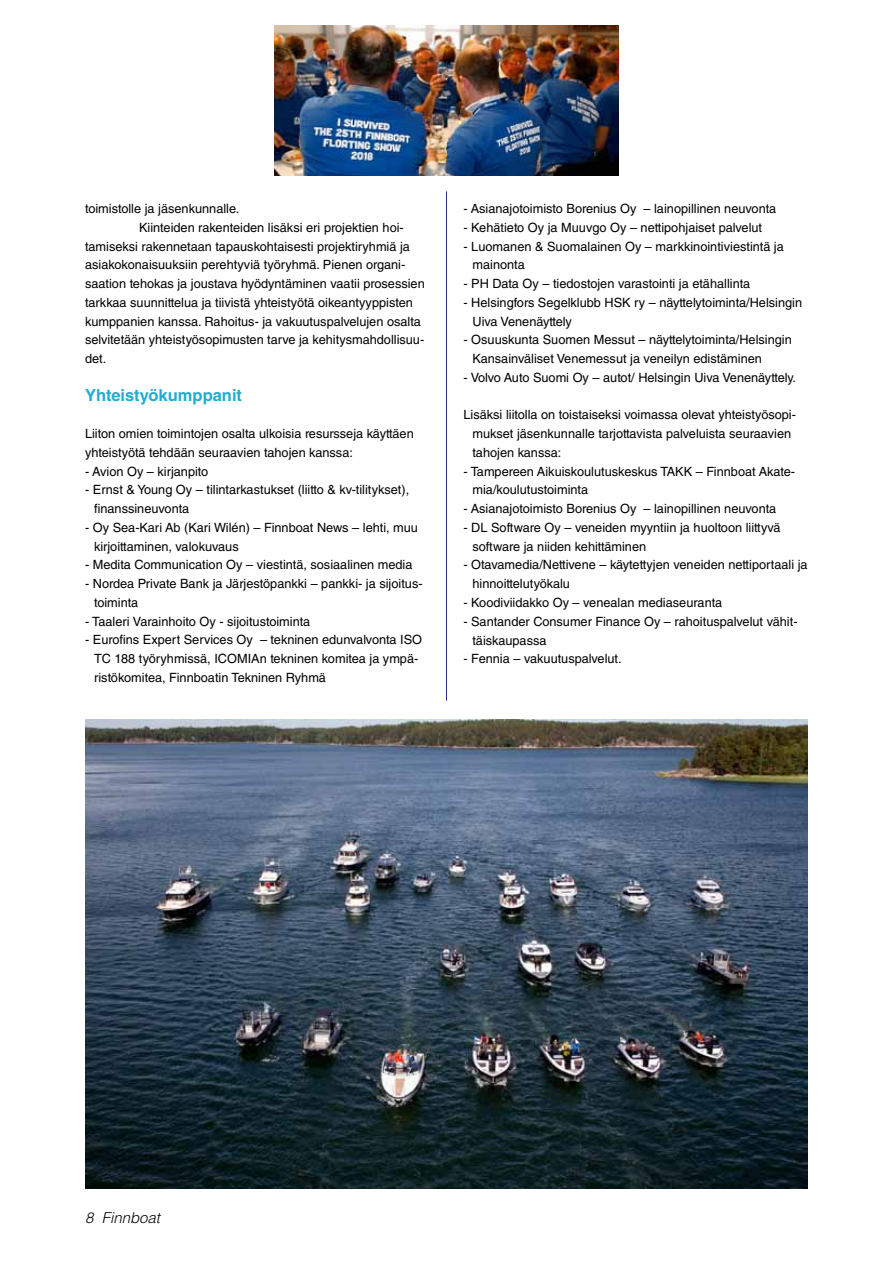
<style>
.page{position:relative;width:893px;height:1263px;background:#fff}
.page>*{position:absolute;margin:0;border:0;box-sizing:border-box;transform-origin:0 0}
.t1{font:700 16.5px "Helvetica LT Std";color:#22acd0}
.t2{font:italic 300 15px "Helvetica LT Std";color:#000}
.t3{font:12.75px/18.8px "Helvetica LT Std";color:#000}
</style>
<div class="page">
<img style="left:274px;top:26px;width:345px;height:150px">
<hr style="left:446px;top:191px;width:1px;height:510px;background:#243285">
<img style="left:85px;top:719px;width:723px;height:469px">
<p class="t3" style="left:85px;top:199px;width:156px">toimistolle ja jäsenkunnalle.</p>
<p class="t3" style="left:139px;top:218px;width:266px">Kiinteiden rakenteiden lisäksi eri projektien hoi-</p>
<p class="t3" style="left:85px;top:237px;width:326px">tamiseksi rakennetaan tapauskohtaisesti projektiryhmiä ja</p>
<p class="t3" style="left:85px;top:255px;width:322px">asiakokonaisuuksiin perehtyviä työryhmä. Pienen organi-</p>
<p class="t3" style="left:85px;top:274px;width:341px">saation tehokas ja joustava hyödyntäminen vaatii prosessien</p>
<p class="t3" style="left:85px;top:293px;width:329px">tarkkaa suunnittelua ja tiivistä yhteistyötä oikeantyyppisten</p>
<p class="t3" style="left:85px;top:312px;width:337px">kumppanien kanssa. Rahoitus- ja vakuutuspalvelujen osalta</p>
<p class="t3" style="left:85px;top:330px;width:341px">selvitetään yhteistyösopimusten tarve ja kehitysmahdollisuu-</p>
<p class="t3" style="left:85px;top:349px;width:23px">det.</p>
<p class="t1" style="left:85px;top:385px;width:159px">Yhteistyökumppanit</p>
<p class="t3" style="left:85px;top:424px;width:330px">Liiton omien toimintojen osalta ulkoisia resursseja käyttäen yhteistyötä tehdään seuraavien tahojen kanssa:</p>
<p class="t3" style="left:85px;top:462px;width:125px">- Avion Oy – kirjanpito</p>
<p class="t3" style="left:94px;top:480px;width:317px;text-indent:-9px">- Ernst &amp; Young Oy – tilintarkastukset (liitto &amp; kv-tilitykset), finanssineuvonta</p>
<p class="t3" style="left:94px;top:518px;width:325px;text-indent:-9px">- Oy Sea-Kari Ab (Kari Wilén) – Finnboat News – lehti, muu kirjoittaminen, valokuvaus</p>
<p class="t3" style="left:85px;top:555px;width:329px">- Medita Communication Oy – viestintä, sosiaalinen media</p>
<p class="t3" style="left:94px;top:574px;width:330px;text-indent:-9px">- Nordea Private Bank ja Järjestöpankki – pankki- ja sijoitus&shy;toiminta</p>
<p class="t3" style="left:85px;top:612px;width:227px">- Taaleri Varainhoito Oy - sijoitustoiminta</p>
<p class="t3" style="left:94px;top:630px;width:330px;text-indent:-9px">- Eurofins Expert Services Oy – tekninen edunvalvonta ISO<br>TC 188 työryhmissä, ICOMIAn tekninen komitea ja ympä&shy;ristökomitea, Finnboatin Tekninen Ryhmä</p>
<p class="t3" style="left:463px;top:199px;width:314px">- Asianajotoimisto Borenius Oy – lainopillinen neuvonta</p>
<p class="t3" style="left:463px;top:218px;width:300px">- Kehätieto Oy ja Muuvgo Oy – nettipohjaiset palvelut</p>
<p class="t3" style="left:472px;top:237px;width:313px;text-indent:-9px">- Luomanen &amp; Suomalainen Oy – markkinointiviestintä ja mainonta</p>
<p class="t3" style="left:463px;top:274px;width:288px">- PH Data Oy – tiedostojen varastointi ja etähallinta</p>
<p class="t3" style="left:472px;top:293px;width:331px;text-indent:-9px">- Helsingfors Segelklubb HSK ry – näyttelytoiminta/Helsingin<br>Uiva Venenäyttely</p>
<p class="t3" style="left:472px;top:330px;width:321px;text-indent:-9px">- Osuuskunta Suomen Messut – näyttelytoiminta/Helsingin<br>Kansainväliset Venemessut ja veneilyn edistäminen</p>
<p class="t3" style="left:463px;top:368px;width:334px">- Volvo Auto Suomi Oy – autot/ Helsingin Uiva Venenäyttely.</p>
<p class="t3" style="left:472px;top:405px;width:325px;text-indent:-9px">Lisäksi liitolla on toistaiseksi voimassa olevat yhteistyösopi&shy;mukset jäsenkunnalle tarjottavista palveluista seuraavien tahojen kanssa:</p>
<p class="t3" style="left:472px;top:462px;width:324px;text-indent:-9px">- Tampereen Aikuiskoulutuskeskus TAKK – Finnboat Akate&shy;mia/koulutustoiminta</p>
<p class="t3" style="left:463px;top:499px;width:314px">- Asianajotoimisto Borenius Oy – lainopillinen neuvonta</p>
<p class="t3" style="left:472px;top:518px;width:310px;text-indent:-9px">- DL Software Oy – veneiden myyntiin ja huoltoon liittyvä software ja niiden kehittäminen</p>
<p class="t3" style="left:472px;top:556px;width:337px;text-indent:-9px">- Otavamedia/Nettivene – käytettyjen veneiden nettiportaali ja hinnoittelutyökalu</p>
<p class="t3" style="left:463px;top:593px;width:260px">- Koodiviidakko Oy – venealan mediaseuranta</p>
<p class="t3" style="left:472px;top:612px;width:327px;text-indent:-9px">- Santander Consumer Finance Oy – rahoituspalvelut vähit&shy;täiskaupassa</p>
<p class="t3" style="left:463px;top:649px;width:160px">- Fennia – vakuutuspalvelut.</p>
<p class="t2" style="left:85px;top:1208px;width:77px">8 Finnboat</p>
</div>
